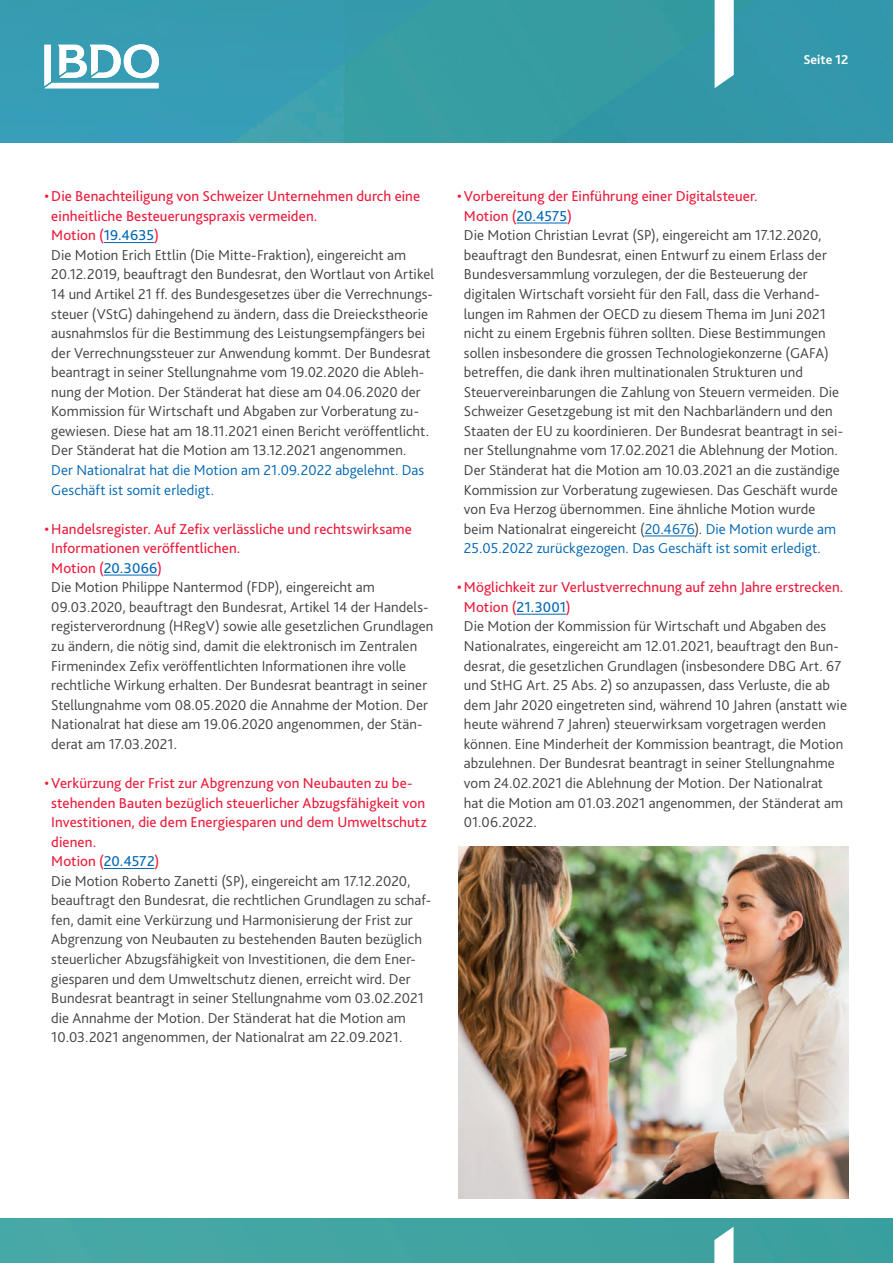
<style>
.page{position:relative;width:893px;height:1263px;background:#fff}
.page>*{position:absolute;margin:0;border:0;box-sizing:border-box;transform-origin:0 0}
.t1{font:300 15px/19.5px "Bliss Pro";letter-spacing:.005em;color:#414140}
.t2{font:300 15px/19.5px "Bliss Pro";color:#0166b3}
.t3{font:700 13.5px "Bliss Pro";color:#fff}
.s1{font-weight:400;color:#ed1a3a}
.s2{font-weight:400;color:#0166b3}
.s3{color:#0166b3}
</style>
<div class="page">
<img style="left:0;top:0;width:892px;height:143px">
<div style="left:0;top:1218px;width:892px;height:45px;background:#42a4a1"></div>
<svg style="left:714px;top:1227px;width:19px;height:36px"></svg>
<svg style="left:714px;top:0;width:19px;height:88px"></svg>
<img style="left:459px;top:847px;width:389px;height:352px">
<svg style="left:44px;top:44px;width:115px;height:44px"></svg>
<hr style="left:104px;top:242px;width:50px;height:1px;background:#0166b3">
<hr style="left:104px;top:575px;width:53px;height:1px;background:#0166b3">
<hr style="left:104px;top:868px;width:50px;height:1px;background:#0166b3">
<hr style="left:516px;top:223px;width:51px;height:1px;background:#0166b3">
<hr style="left:644px;top:536px;width:50px;height:1px;background:#0166b3">
<hr style="left:516px;top:614px;width:50px;height:1px;background:#0166b3">
<p class="t3" style="left:803px;top:55px;width:47px">Seite 12</p>
<p class="t1" style="left:51px;top:188px;width:384px;text-indent:-7px"><span class="s1">• Die Benachteiligung von Schweizer Unternehmen durch eine einheitliche Besteuerungspraxis vermeiden.<br>Motion (</span><span class="s2">19.4635</span><span class="s1">)<br></span>Die Motion Erich Ettlin (Die Mitte-Fraktion), eingereicht am 20.12.2019, beauftragt den Bundesrat, den Wortlaut von Artikel 14 und Artikel 21 ff. des Bundesgesetzes über die Verrechnungs&shy;steuer (VStG) dahingehend zu ändern, dass die Dreieckstheorie ausnahmslos für die Bestimmung des Leistungsempfängers bei der Verrechnungssteuer zur Anwendung kommt. Der Bundesrat beantragt in seiner Stellungnahme vom 19.02.2020 die Ableh&shy;nung der Motion. Der Ständerat hat diese am 04.06.2020 der Kommission für Wirtschaft und Abgaben zur Vorberatung zu&shy;gewiesen. Diese hat am 18.11.2021 einen Bericht veröffentlicht.<br>Der Ständerat hat die Motion am 13.12.2021 angenommen.</p>
<p class="t2" style="left:51px;top:462px;width:374px">Der Nationalrat hat die Motion am 21.09.2022 abgelehnt. Das<br>Geschäft ist somit erledigt.</p>
<p class="t1" style="left:51px;top:520px;width:383px;text-indent:-7px"><span class="s1">• Handelsregister. Auf Zefix verlässliche und rechtswirksame Informationen veröffentlichen.<br>Motion (</span><span class="s2">20.3066</span><span class="s1">)<br></span>Die Motion Philippe Nantermod (FDP), eingereicht am 09.03.2020, beauftragt den Bundesrat, Artikel 14 der Handels&shy;registerverordnung (HRegV) sowie alle gesetzlichen Grundlagen zu ändern, die nötig sind, damit die elektronisch im Zentralen Firmenindex Zefix veröffentlichten Informationen ihre volle rechtliche Wirkung erhalten. Der Bundesrat beantragt in seiner Stellungnahme vom 08.05.2020 die Annahme der Motion. Der Nationalrat hat diese am 19.06.2020 angenommen, der Stän&shy;derat am 17.03.2021.</p>
<p class="t1" style="left:51px;top:775px;width:381px;text-indent:-7px"><span class="s1">• Verkürzung der Frist zur Abgrenzung von Neubauten zu be&shy;stehenden Bauten bezüglich steuerlicher Abzugsfähigkeit von Investitionen, die dem Energiesparen und dem Umweltschutz dienen.<br>Motion (</span><span class="s2">20.4572</span><span class="s1">)<br></span>Die Motion Roberto Zanetti (SP), eingereicht am 17.12.2020, beauftragt den Bundesrat, die rechtlichen Grundlagen zu schaf&shy;fen, damit eine Verkürzung und Harmonisierung der Frist zur Abgrenzung von Neubauten zu bestehenden Bauten bezüglich steuerlicher Abzugsfähigkeit von Investitionen, die dem Ener&shy;giesparen und dem Umweltschutz dienen, erreicht wird. Der Bundesrat beantragt in seiner Stellungnahme vom 03.02.2021 die Annahme der Motion. Der Ständerat hat die Motion am 10.03.2021 angenommen, der Nationalrat am 22.09.2021.</p>
<p class="t1" style="left:464px;top:188px;width:380px;text-indent:-7px"><span class="s1">• Vorbereitung der Einführung einer Digitalsteuer.<br>Motion (</span><span class="s2">20.4575</span><span class="s1">)<br></span>Die Motion Christian Levrat (SP), eingereicht am 17.12.2020, beauftragt den Bundesrat, einen Entwurf zu einem Erlass der Bundesversammlung vorzulegen, der die Besteuerung der digitalen Wirtschaft vorsieht für den Fall, dass die Verhand&shy;lungen im Rahmen der OECD zu diesem Thema im Juni 2021 nicht zu einem Ergebnis führen sollten. Diese Bestimmungen sollen insbesondere die grossen Technologiekonzerne (GAFA) betreffen, die dank ihren multinationalen Strukturen und Steuervereinbarungen die Zahlung von Steuern vermeiden. Die Schweizer Gesetzgebung ist mit den Nachbarländern und den Staaten der EU zu koordinieren. Der Bundesrat beantragt in sei&shy;ner Stellungnahme vom 17.02.2021 die Ablehnung der Motion.<br>Der Ständerat hat die Motion am 10.03.2021 an die zuständige Kommission zur Vorberatung zugewiesen. Das Geschäft wurde von Eva Herzog übernommen. Eine ähnliche Motion wurde beim Nationalrat eingereicht (<span class="s3">20.4676</span>). <span class="s3">Die Motion wurde am 25.05.2022 zurückgezogen. Das Geschäft ist somit erledigt.</span></p>
<p class="t1" style="left:464px;top:579px;width:384px;text-indent:-7px"><span class="s1">• Möglichkeit zur Verlustverrechnung auf zehn Jahre erstrecken.<br>Motion (</span><span class="s2">21.3001</span><span class="s1">)<br></span>Die Motion der Kommission für Wirtschaft und Abgaben des Nationalrates, eingereicht am 12.01.2021, beauftragt den Bun&shy;desrat, die gesetzlichen Grundlagen (insbesondere DBG Art. 67 und StHG Art. 25 Abs. 2) so anzupassen, dass Verluste, die ab dem Jahr 2020 eingetreten sind, während 10 Jahren (anstatt wie heute während 7 Jahren) steuerwirksam vorgetragen werden können. Eine Minderheit der Kommission beantragt, die Motion abzulehnen. Der Bundesrat beantragt in seiner Stellungnahme vom 24.02.2021 die Ablehnung der Motion. Der Nationalrat<br>hat die Motion am 01.03.2021 angenommen, der Ständerat am 01.06.2022.</p>
</div>
